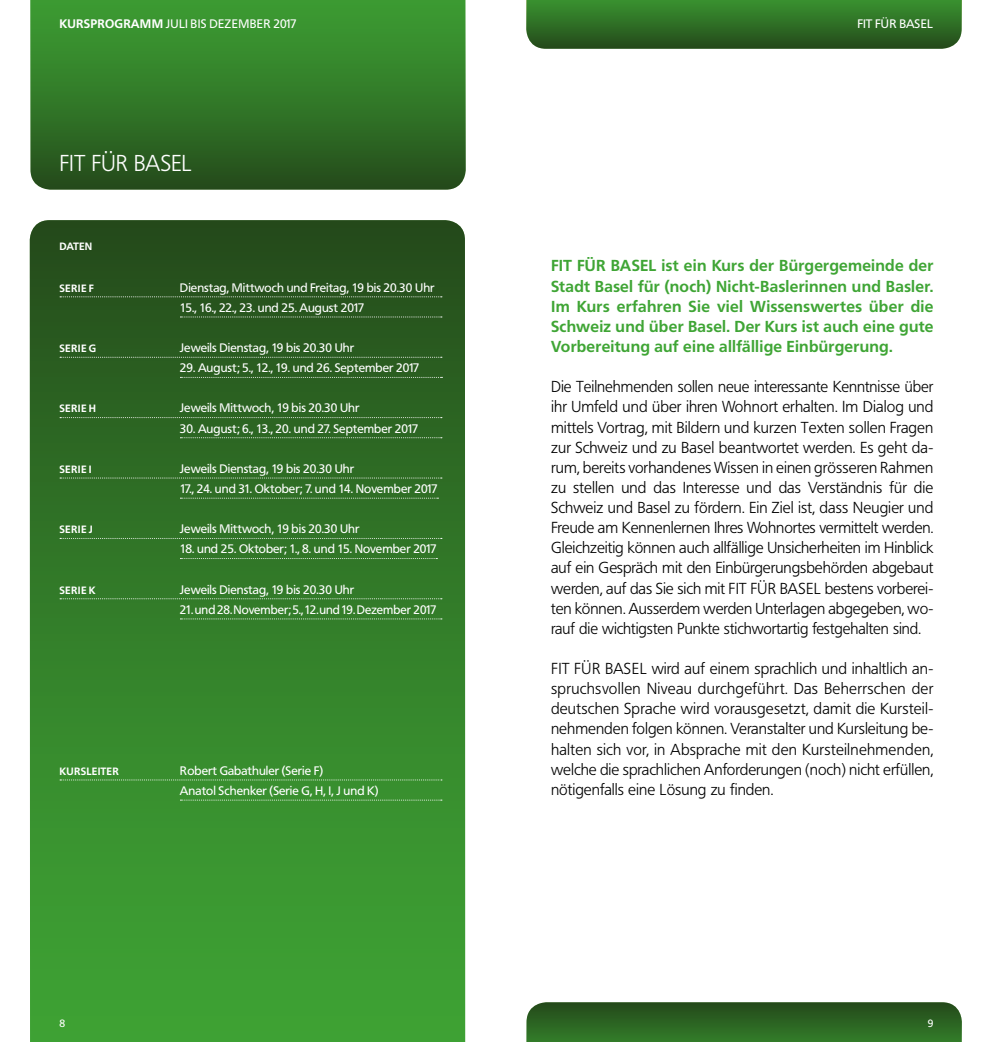
<style>
.page{position:relative;width:993px;height:1042px;background:#fff}
.page>*{position:absolute;margin:0;border:0;box-sizing:border-box;transform-origin:0 0}
.t1{font:300 22.75px "Frutiger BQ";letter-spacing:-.005em;color:#fff}
.t2{font:300 15.75px/20.1px "Frutiger BQ";letter-spacing:-.005em;color:#000;text-align:justify}
.t3{font:700 15.75px/20.1px "Frutiger BQ";letter-spacing:.015em;color:#3fa535;text-align:justify}
.Lauftext{font:12.25px "Frutiger BQ";color:#fff}
.Lauftext-2{font:12.25px "Frutiger BQ";letter-spacing:.035em;color:#fff}
.Lauftext-3{font:700 10.5px "Frutiger BQ";letter-spacing:.04em;color:#fff}
.Lauftext-4{font:10.5px "Frutiger BQ";color:#fff}
.s1{font-weight:700}
</style>
<div class="page">
<svg style="left:526px;top:1002px;width:435px;height:40px;background:#2e6424"></svg>
<svg style="left:30px;top:220px;width:435px;height:822px;background:#337c29"></svg>
<svg style="left:30px;top:0;width:435px;height:190px;background:#337929"></svg>
<svg style="left:526px;top:0;width:435px;height:49px;background:#316f27"></svg>
<svg style="left:60px;top:296px;width:382px;height:1px"></svg>
<svg style="left:180px;top:316px;width:262px;height:1px"></svg>
<svg style="left:60px;top:357px;width:382px;height:1px"></svg>
<svg style="left:180px;top:377px;width:262px;height:1px"></svg>
<svg style="left:60px;top:417px;width:382px;height:1px"></svg>
<svg style="left:180px;top:437px;width:262px;height:1px"></svg>
<svg style="left:60px;top:477px;width:382px;height:1px"></svg>
<svg style="left:180px;top:498px;width:258px;height:1px"></svg>
<svg style="left:60px;top:538px;width:382px;height:1px"></svg>
<svg style="left:180px;top:558px;width:257px;height:1px"></svg>
<svg style="left:60px;top:598px;width:382px;height:1px"></svg>
<svg style="left:180px;top:618px;width:262px;height:1px"></svg>
<svg style="left:60px;top:779px;width:382px;height:1px"></svg>
<svg style="left:180px;top:799px;width:262px;height:1px"></svg>
<p class="Lauftext-2" style="left:60px;top:17px;width:239px"><span class="s1">KURSPROGRAMM</span> JULI BIS DEZEMBER 2017</p>
<p class="t1" style="left:60px;top:150px;width:134px">FIT FÜR BASEL</p>
<p class="Lauftext-3" style="left:60px;top:240px;width:34px">DATEN</p>
<p class="Lauftext-3" style="left:60px;top:282px;width:36px">SERIE F</p>
<p class="Lauftext" style="left:180px;top:280px;width:256px">Dienstag, Mittwoch und Freitag, 19 bis 20.30 Uhr</p>
<p class="Lauftext" style="left:180px;top:300px;width:186px">15., 16., 22., 23. und 25. August 2017</p>
<p class="Lauftext-3" style="left:60px;top:342px;width:38px">SERIE G</p>
<p class="Lauftext" style="left:180px;top:340px;width:176px">Jeweils Dienstag, 19 bis 20.30 Uhr</p>
<p class="Lauftext" style="left:180px;top:361px;width:241px">29. August; 5., 12., 19. und 26. September 2017</p>
<p class="Lauftext-3" style="left:60px;top:402px;width:38px">SERIE H</p>
<p class="Lauftext" style="left:180px;top:401px;width:181px">Jeweils Mittwoch, 19 bis 20.30 Uhr</p>
<p class="Lauftext" style="left:180px;top:421px;width:240px">30. August; 6., 13., 20. und 27. September 2017</p>
<p class="Lauftext-3" style="left:60px;top:463px;width:34px">SERIE I</p>
<p class="Lauftext" style="left:180px;top:461px;width:176px">Jeweils Dienstag, 19 bis 20.30 Uhr</p>
<p class="Lauftext" style="left:180px;top:481px;width:259px">17., 24. und 31. Oktober; 7. und 14. November 2017</p>
<p class="Lauftext-3" style="left:60px;top:523px;width:35px">SERIE J</p>
<p class="Lauftext" style="left:180px;top:522px;width:181px">Jeweils Mittwoch, 19 bis 20.30 Uhr</p>
<p class="Lauftext" style="left:180px;top:542px;width:258px">18. und 25. Oktober; 1., 8. und 15. November 2017</p>
<p class="Lauftext-3" style="left:60px;top:583px;width:37px">SERIE K</p>
<p class="Lauftext" style="left:180px;top:582px;width:176px">Jeweils Dienstag, 19 bis 20.30 Uhr</p>
<p class="Lauftext" style="left:180px;top:602px;width:258px">21.und28.November;5.,12.und19.Dezember 2017</p>
<p class="Lauftext-3" style="left:60px;top:765px;width:61px">KURSLEITER</p>
<p class="Lauftext" style="left:180px;top:763px;width:144px">Robert Gabathuler (Serie F)</p>
<p class="Lauftext" style="left:180px;top:783px;width:200px">Anatol Schenker (Serie G, H, I, J und K)</p>
<p class="Lauftext" style="left:857px;top:16px;width:77px">FIT FÜR BASEL</p>
<p class="t3" style="left:551px;top:256px;width:384px">FIT FÜR BASEL ist ein Kurs der Bürgergemeinde der Stadt Basel für (noch) Nicht-Baslerinnen und Basler.<br>Im Kurs erfahren Sie viel Wissenswertes über die Schweiz und über Basel. Der Kurs ist auch eine gute Vorbereitung auf eine allfällige Einbürgerung.</p>
<p class="t2" style="left:551px;top:377px;width:384px">Die Teilnehmenden sollen neue interessante Kenntnisse über ihr Umfeld und über ihren Wohnort erhalten. Im Dialog und mittels Vortrag, mit Bildern und kurzen Texten sollen Fragen zur Schweiz und zu Basel beantwortet werden. Es geht da&shy;rum, bereits vorhandenes Wissen in einen grösseren Rahmen zu stellen und das Interesse und das Verständnis für die Schweiz und Basel zu fördern. Ein Ziel ist, dass Neugier und Freude am Kennenlernen Ihres Wohnortes vermittelt werden.<br>Gleichzeitig können auch allfällige Unsicherheiten im Hinblick auf ein Gespräch mit den Einbürgerungsbehörden abgebaut werden, auf das Sie sich mit FIT FÜR BASEL bestens vorberei&shy;ten können. Ausserdem werden Unterlagen abgegeben, wo&shy;rauf die wichtigsten Punkte stichwortartig festgehalten sind.</p>
<p class="t2" style="left:551px;top:659px;width:383px">FIT FÜR BASEL wird auf einem sprachlich und inhaltlich an&shy;spruchsvollen Niveau durchgeführt. Das Beherrschen der deutschen Sprache wird vorausgesetzt, damit die Kursteil&shy;nehmenden folgen können. Veranstalter und Kursleitung be&shy;halten sich vor, in Absprache mit den Kursteilnehmenden, welche die sprachlichen Anforderungen (noch) nicht erfüllen, nötigenfalls eine Lösung zu finden.</p>
<p class="Lauftext-4" style="left:60px;top:1017px;width:7px">8</p>
<p class="Lauftext-4" style="left:927px;top:1017px;width:7px">9</p>
</div>
